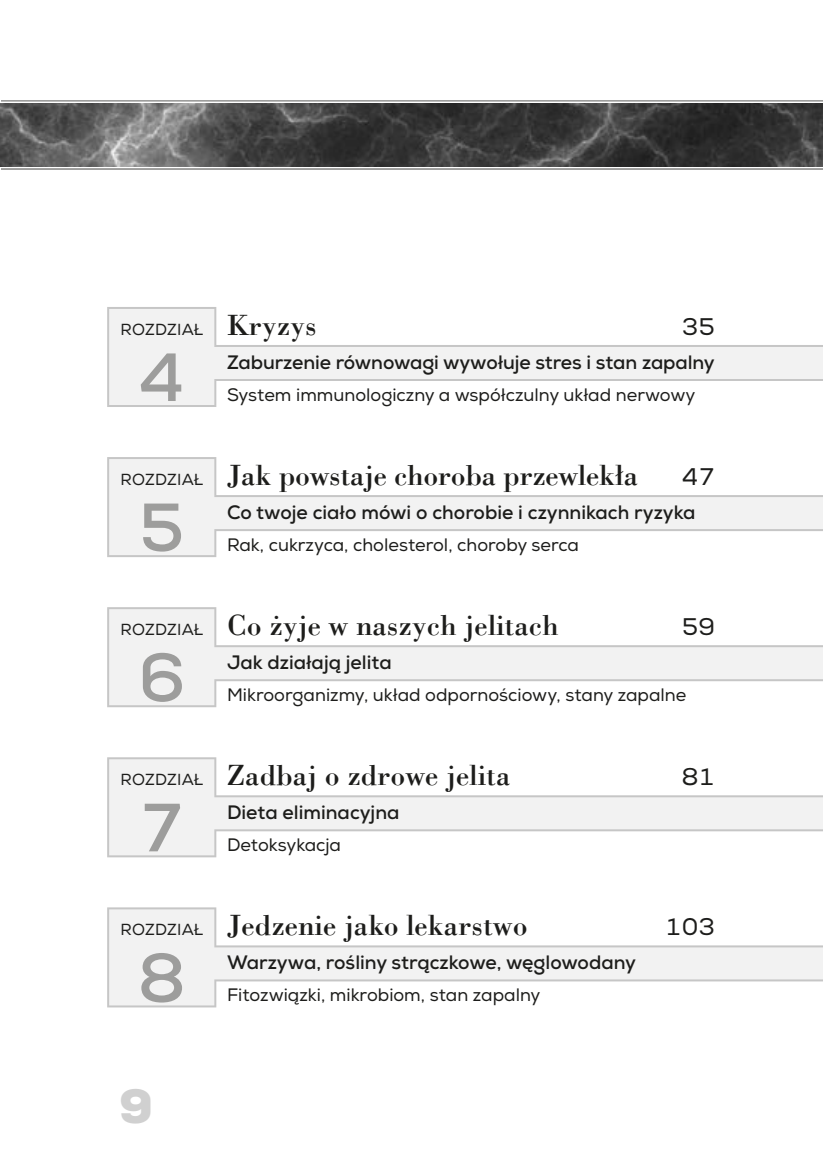
<style>
.page{position:relative;width:823px;height:1163px;background:#fff}
.page>*{position:absolute;margin:0;border:0;box-sizing:border-box;transform-origin:0 0}
.t1{font:700 68px "Nexa";color:#9d9d9c}
.t2{font:900 48px "Nexa";color:#d0d0d0}
.t3{font:30px "Bodoni EU";color:#1d1d1b}
.t4{font:24px "Nexa";color:#1d1d1b}
.t5{font:700 19.4px "Nexa";color:#1d1d1b}
.t6{font:18px "Nexa";color:#1d1d1b}
.t7{font:16px "Nexa";letter-spacing:.015em;color:#1d1d1b}
</style>
<div class="page">
<svg style="left:0;top:101px;width:822px;height:68px"></svg>
<img style="left:0;top:103px;width:822px;height:63px">
<div style="left:107px;top:307px;width:109px;height:100px;background:linear-gradient(to right,#c6c6c6,#c6c6c6)"></div>
<div style="left:109px;top:309px;width:105px;height:96px;background:#f2f2f2"></div>
<div style="left:107px;top:457px;width:109px;height:100px;background:linear-gradient(to right,#cbcbcb,#cbcbcb)"></div>
<div style="left:109px;top:459px;width:105px;height:96px;background:#f2f2f2"></div>
<div style="left:107px;top:607px;width:109px;height:100px;background:linear-gradient(to right,#d0d0d0,#d0d0d0)"></div>
<div style="left:109px;top:609px;width:105px;height:96px;background:#f2f2f2"></div>
<div style="left:107px;top:757px;width:109px;height:100px;background:linear-gradient(to right,#d5d5d5,#d5d5d5)"></div>
<div style="left:109px;top:759px;width:105px;height:96px;background:#f2f2f2"></div>
<div style="left:107px;top:907px;width:109px;height:100px;background:linear-gradient(to right,#dadada,#dadada)"></div>
<div style="left:109px;top:909px;width:105px;height:96px;background:#f2f2f2"></div>
<div style="left:215px;top:345px;width:607px;height:36px;background:#c6c6c6"></div>
<div style="left:213px;top:347px;width:609px;height:32px;background:#f2f2f2"></div>
<div style="left:215px;top:495px;width:607px;height:36px;background:#c6c6c6"></div>
<div style="left:213px;top:497px;width:609px;height:32px;background:#f2f2f2"></div>
<div style="left:215px;top:645px;width:607px;height:36px;background:#c6c6c6"></div>
<div style="left:213px;top:647px;width:609px;height:32px;background:#f2f2f2"></div>
<div style="left:215px;top:795px;width:607px;height:36px;background:#cdcdcd"></div>
<div style="left:213px;top:797px;width:609px;height:32px;background:#f2f2f2"></div>
<div style="left:215px;top:945px;width:607px;height:36px;background:#cfcfcf"></div>
<div style="left:213px;top:947px;width:609px;height:32px;background:#f2f2f2"></div>
<p class="t7" style="left:120px;top:320px;width:84px">ROZDZIAŁ</p>
<h1 class="t1" style="left:139px;top:334px;width:47px">4</h1>
<p class="t7" style="left:120px;top:470px;width:84px">ROZDZIAŁ</p>
<h1 class="t1" style="left:139px;top:484px;width:46px">5</h1>
<p class="t7" style="left:120px;top:620px;width:84px">ROZDZIAŁ</p>
<h1 class="t1" style="left:138px;top:634px;width:49px">6</h1>
<p class="t7" style="left:120px;top:770px;width:84px">ROZDZIAŁ</p>
<h1 class="t1" style="left:142px;top:784px;width:40px">7</h1>
<p class="t7" style="left:120px;top:920px;width:84px">ROZDZIAŁ</p>
<h1 class="t1" style="left:138px;top:934px;width:49px">8</h1>
<h3 class="t3" style="left:227px;top:306px;width:91px">Kryzys</h3>
<h3 class="t4" style="left:681px;top:312px;width:35px">35</h3>
<p class="t5" style="left:227px;top:350px;width:489px">Zaburzenie równowagi wywołuje stres i stan zapalny</p>
<p class="t6" style="left:227px;top:384px;width:469px">System immunologiczny a współczulny układ nerwowy</p>
<h3 class="t3" style="left:227px;top:456px;width:412px">Jak powstaje choroba przewlekła</h3>
<h3 class="t4" style="left:681px;top:462px;width:35px">47</h3>
<p class="t5" style="left:227px;top:500px;width:469px">Co twoje ciało mówi o chorobie i czynnikach ryzyka</p>
<p class="t6" style="left:227px;top:534px;width:353px">Rak, cukrzyca, cholesterol, choroby serca</p>
<h3 class="t3" style="left:227px;top:606px;width:333px">Co żyje w naszych jelitach</h3>
<h3 class="t4" style="left:681px;top:612px;width:35px">59</h3>
<p class="t5" style="left:227px;top:650px;width:166px">Jak działają jelita</p>
<p class="t6" style="left:227px;top:684px;width:460px">Mikroorganizmy, układ odpornościowy, stany zapalne</p>
<h3 class="t3" style="left:227px;top:756px;width:285px">Zadbaj o zdrowe jelita</h3>
<h3 class="t4" style="left:681px;top:762px;width:35px">81</h3>
<p class="t5" style="left:227px;top:800px;width:174px">Dieta eliminacyjna</p>
<p class="t6" style="left:227px;top:834px;width:115px">Detoksykacja</p>
<h3 class="t3" style="left:227px;top:906px;width:302px">Jedzenie jako lekarstwo</h3>
<h3 class="t4" style="left:664px;top:912px;width:51px">103</h3>
<p class="t5" style="left:227px;top:950px;width:410px">Warzywa, rośliny strączkowe, węglowodany</p>
<p class="t6" style="left:227px;top:984px;width:315px">Fitozwiązki, mikrobiom, stan zapalny</p>
<h2 class="t2" style="left:119px;top:1075px;width:35px">9</h2>
</div>
